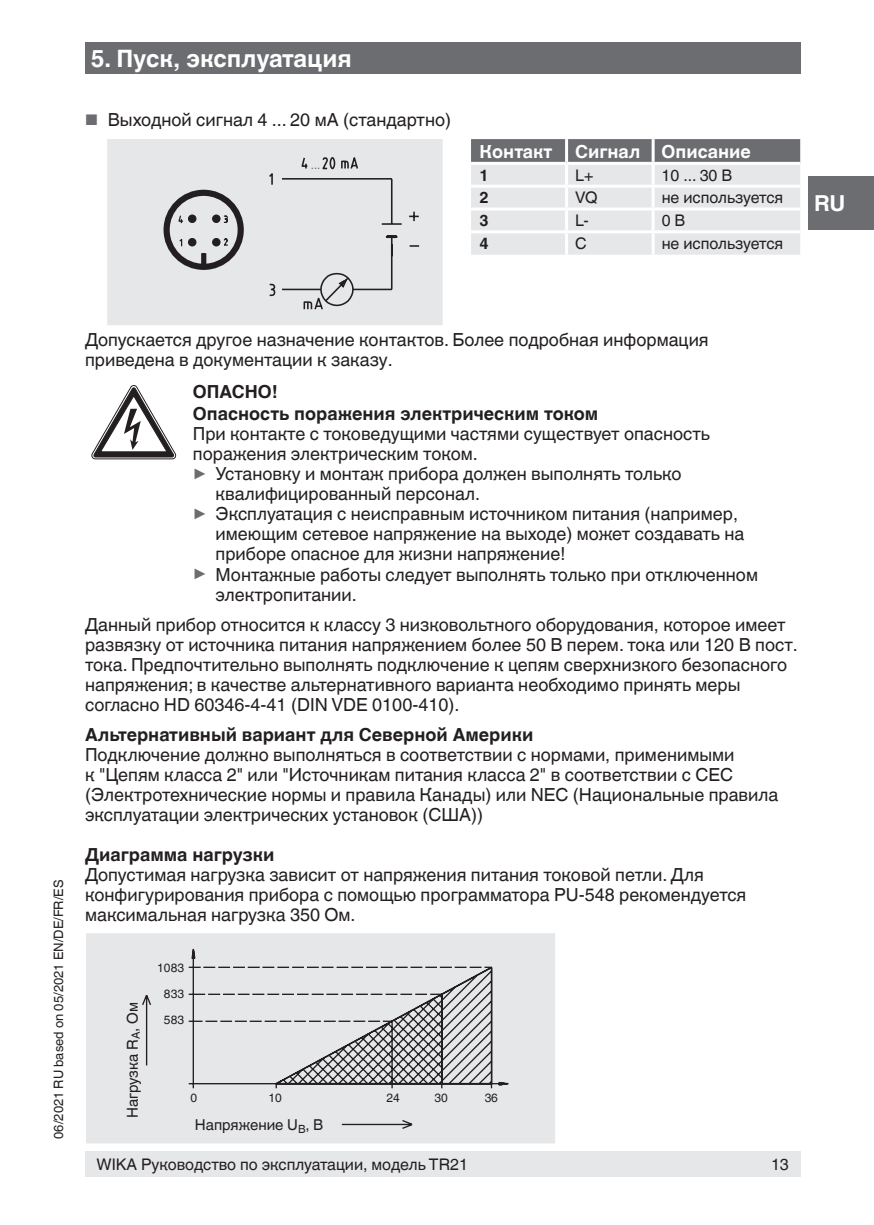
<style>
.page{position:relative;width:874px;height:1225px;background:#fff}
.page>*{position:absolute;margin:0;border:0;box-sizing:border-box;transform-origin:0 0}
.t1{font:700 24px "Helvetica World";color:#fff}
.t2{font:700 22px "Helvetica World";color:#fff}
.t3{font:18px/20px "Helvetica World";color:#231f20}
.t4{font:700 18px/22px "Helvetica World";color:#231f20}
.t5{font:700 18px "Helvetica World";color:#fff}
.t6{font:16px "Helvetica World";color:#231f20}
.t7{font:700 16px "Helvetica World";color:#231f20}
.t8{font:15px "Helvetica World";color:#231f20}
.t9{font:13px "Helvetica World";color:#231f20}
.t10{font:12px/26px "Helvetica World";color:#231f20;text-align:center}
.s1{font-size:15.4px;color:#6c6d70}
.s2{font-size:17.6px;color:#6c6d70}
</style>
<div class="page">
<div style="left:85px;top:43px;width:714px;height:31px;background:#6c6d70"></div>
<div style="left:85px;top:1151px;width:714px;height:25px;background:#e6e7e9"></div>
<div style="left:808px;top:176px;width:65px;height:54px;background:#6c6d70"></div>
<svg style="left:92px;top:385px;width:84px;height:74px"></svg>
<div style="left:86px;top:933px;width:469px;height:210px;background:#e6e7e9"></div>
<svg style="left:142px;top:948px;width:367px;height:181px"></svg>
<svg style="left:471px;top:139px;width:328px;height:116px;background:#cbccce"></svg>
<hr style="left:564px;top:139px;width:3px;height:23px;background:#fff">
<hr style="left:651px;top:139px;width:3px;height:23px;background:#fff">
<hr style="left:564px;top:165px;width:3px;height:20px;background:#fff">
<hr style="left:651px;top:165px;width:3px;height:20px;background:#fff">
<hr style="left:471px;top:185px;width:95px;height:3px;background:#fff">
<hr style="left:566px;top:185px;width:86px;height:3px;background:#fff">
<hr style="left:564px;top:188px;width:3px;height:19px;background:#fff">
<hr style="left:652px;top:185px;width:147px;height:3px;background:#fff">
<hr style="left:651px;top:188px;width:3px;height:19px;background:#fff">
<hr style="left:471px;top:207px;width:95px;height:3px;background:#fff">
<hr style="left:566px;top:207px;width:86px;height:3px;background:#fff">
<hr style="left:564px;top:210px;width:3px;height:20px;background:#fff">
<hr style="left:652px;top:207px;width:147px;height:3px;background:#fff">
<hr style="left:651px;top:210px;width:3px;height:20px;background:#fff">
<hr style="left:471px;top:230px;width:95px;height:3px;background:#fff">
<hr style="left:471px;top:162px;width:95px;height:3px;background:#fff">
<hr style="left:566px;top:162px;width:86px;height:3px;background:#fff">
<hr style="left:652px;top:162px;width:147px;height:3px;background:#fff">
<hr style="left:566px;top:230px;width:86px;height:3px;background:#fff">
<hr style="left:564px;top:233px;width:3px;height:22px;background:#fff">
<hr style="left:652px;top:230px;width:147px;height:3px;background:#fff">
<hr style="left:651px;top:233px;width:3px;height:22px;background:#fff">
<div style="left:107px;top:139px;width:335px;height:186px;background:#e6e7e9"></div>
<div style="left:163px;top:190px;width:81px;height:80px;border:6px solid #231f20;border-radius:50%"></div>
<svg style="left:163px;top:201px;width:81px;height:69px"></svg>
<svg style="left:269px;top:157px;width:150px;height:152px"></svg>
<h1 class="t1" style="left:91px;top:44px;width:262px">5. Пуск, эксплуатация</h1>
<p class="t3" style="left:85px;top:110px;width:367px"><span class="s1">■</span> Выходной сигнал 4 ... 20 мА (стандартно)</p>
<p class="t5" style="left:479px;top:141px;width:74px">Контакт</p>
<p class="t5" style="left:574px;top:141px;width:177px">Сигнал Описание</p>
<p class="t7" style="left:479px;top:166px;width:11px">1</p>
<p class="t6" style="left:574px;top:166px;width:20px">L+</p>
<p class="t6" style="left:661px;top:166px;width:72px">10 ... 30 В</p>
<p class="t7" style="left:479px;top:188px;width:11px">2</p>
<p class="t6" style="left:575px;top:188px;width:24px">VQ</p>
<p class="t6" style="left:661px;top:188px;width:123px">не используется</p>
<p class="t7" style="left:479px;top:211px;width:11px">3</p>
<p class="t6" style="left:575px;top:211px;width:15px">L-</p>
<p class="t6" style="left:661px;top:211px;width:25px">0 В</p>
<p class="t7" style="left:479px;top:234px;width:11px">4</p>
<p class="t6" style="left:575px;top:234px;width:13px">C</p>
<p class="t6" style="left:661px;top:234px;width:123px">не используется</p>
<p class="t2" style="left:813px;top:190px;width:33px">RU</p>
<p class="t9" style="left:51px;top:1138px;width:261px;rotate:-90deg">06/2021 RU based on 05/2021 EN/DE/FR/ES</p>
<p class="t3" style="left:85px;top:330px;width:624px">Допускается другое назначение контактов. Более подробная информация приведена в документации к заказу.</p>
<p class="t4" style="left:193px;top:381px;width:407px">ОПАСНО!<br>Опасность поражения электрическим током</p>
<p class="t3" style="left:193px;top:424px;width:518px">При контакте с токоведущими частями существует опасность</p>
<p class="t3" style="left:193px;top:444px;width:286px">поражения электрическим током.</p>
<p class="t3" style="left:193px;top:464px;width:490px"><span class="s2">▶</span> Установку и монтаж прибора должен выполнять только</p>
<p class="t3" style="left:215px;top:484px;width:266px">квалифицированный персонал.</p>
<p class="t3" style="left:193px;top:504px;width:546px"><span class="s2">▶</span> Эксплуатация с неисправным источником питания (например,</p>
<p class="t3" style="left:215px;top:524px;width:530px">имеющим сетевое напряжение на выходе) может создавать на</p>
<p class="t3" style="left:215px;top:544px;width:351px">приборе опасное для жизни напряжение!</p>
<p class="t3" style="left:193px;top:564px;width:566px"><span class="s2">▶</span> Монтажные работы следует выполнять только при отключенном</p>
<p class="t3" style="left:215px;top:584px;width:143px">электропитании.</p>
<p class="t3" style="left:85px;top:614px;width:713px">Данный прибор относится к классу 3 низковольтного оборудования, которое имеет развязку от источника питания напряжением более 50 В перем. тока или 120 В пост. тока. Предпочтительно выполнять подключение к цепям сверхнизкого безопасного напряжения; в качестве альтернативного варианта необходимо принять меры согласно HD 60346-4-41 (DIN VDE 0100-410).</p>
<p class="t4" style="left:85px;top:723px;width:449px">Альтернативный вариант для Северной Америки</p>
<p class="t3" style="left:85px;top:744px;width:694px">Подключение должно выполняться в соответствии с нормами, применимыми<br>к "Цепям класса 2" или "Источникам питания класса 2" в соответствии с СЕС (Электротехнические нормы и правила Канады) или NEC (Национальные правила эксплуатации электрических установок (США))</p>
<p class="t4" style="left:85px;top:843px;width:191px">Диаграмма нагрузки</p>
<p class="t3" style="left:85px;top:864px;width:662px">Допустимая нагрузка зависит от напряжения питания токовой петли. Для конфигурирования прибора с помощью программатора PU-548 рекомендуется максимальная нагрузка 350 Ом.</p>
<p class="t8" style="left:124px;top:1118px;width:117px;rotate:-90deg">Нагрузка R<sub>A</sub>, Ом</p>
<p class="t10" style="left:157px;top:954px;width:28px">1083<br>833<br>583</p>
<p class="t10" style="left:190px;top:1084px;width:8px">0</p>
<p class="t10" style="left:268px;top:1084px;width:15px">10</p>
<p class="t10" style="left:386px;top:1084px;width:15px">24</p>
<p class="t10" style="left:434px;top:1084px;width:15px">30</p>
<p class="t10" style="left:484px;top:1084px;width:15px">36</p>
<p class="t8" style="left:195px;top:1116px;width:130px">Напряжение U<sub>B</sub>, В</p>
<p class="t6" style="left:96px;top:1154px;width:373px">WIKA Руководство по эксплуатации, модель TR21</p>
<p class="t6" style="left:770px;top:1154px;width:19px">13</p>
</div>
